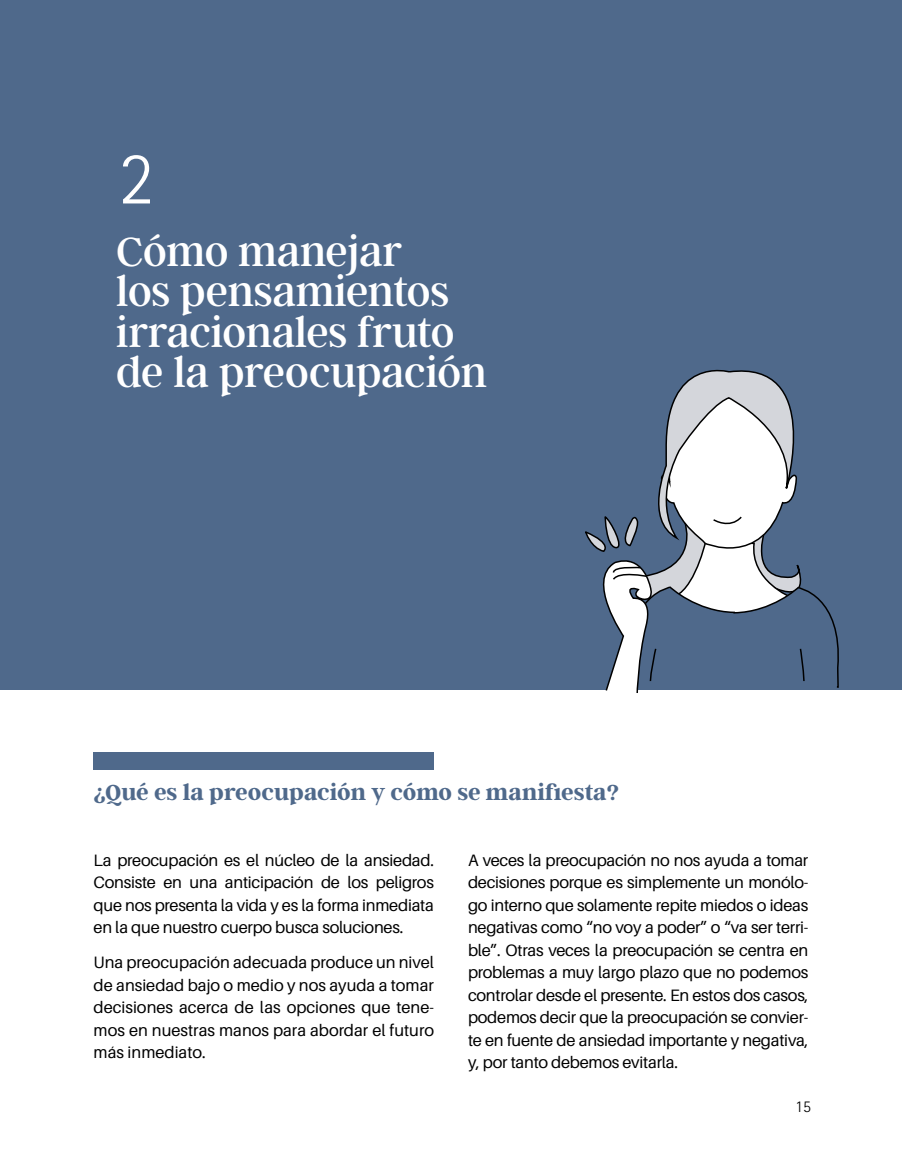
<style>
.page{position:relative;width:902px;height:1174px;background:#fff}
.page>*{position:absolute;margin:0;border:0;box-sizing:border-box;transform-origin:0 0}
.t1{font:300 75px "Rotis Sans Serif Std";color:#fff}
.t2{font:45px/40.5px "Argent CF";color:#fff}
.t3{font:700 24px "Argent CF";color:#4f698b}
.t4{font:16.5px/22.5px "Aileron";letter-spacing:-.015em;color:#000;text-align:justify}
.t5{font:300 16.5px "Rotis Sans Serif Std";color:#000}
</style>
<div class="page">
<div style="left:0;top:0;width:901px;height:689px;background:#4f698b"></div>
<div style="left:94px;top:753px;width:340px;height:17px;background:#4f698b"></div>
<svg style="left:583px;top:369px;width:260px;height:324px"></svg>
<h1 class="t1" style="left:118px;top:135px;width:38px">2</h1>
<h2 class="t2" style="left:116px;top:233px;width:372px">Cómo manejar<br>los pensamientos irracionales fruto de la preocupación</h2>
<h3 class="t3" style="left:94px;top:779px;width:527px">¿Qué es la preocupación y cómo se manifiesta?</h3>
<p class="t4" style="left:94px;top:848px;width:342px">La preocupación es el núcleo de la ansiedad.<br>Consiste en una anticipación de los peligros que nos presenta la vida y es la forma inmediata en la que nuestro cuerpo busca soluciones.</p>
<p class="t4" style="left:94px;top:951px;width:342px">Una preocupación adecuada produce un nivel de ansiedad bajo o medio y nos ayuda a tomar decisiones acerca de las opciones que tene&shy;mos en nuestras manos para abordar el futuro más inmediato.</p>
<p class="t4" style="left:468px;top:848px;width:342px">A veces la preocupación no nos ayuda a tomar decisiones porque es simplemente un monólo&shy;go interno que solamente repite miedos o ideas negativas como “no voy a poder” o “va ser terri&shy;ble”. Otras veces la preocupación se centra en problemas a muy largo plazo que no podemos controlar desde el presente. En estos dos casos, podemos decir que la preocupación se convier&shy;te en fuente de ansiedad importante y negativa, y, por tanto debemos evitarla.</p>
<p class="t5" style="left:795px;top:1097px;width:17px">15</p>
</div>
